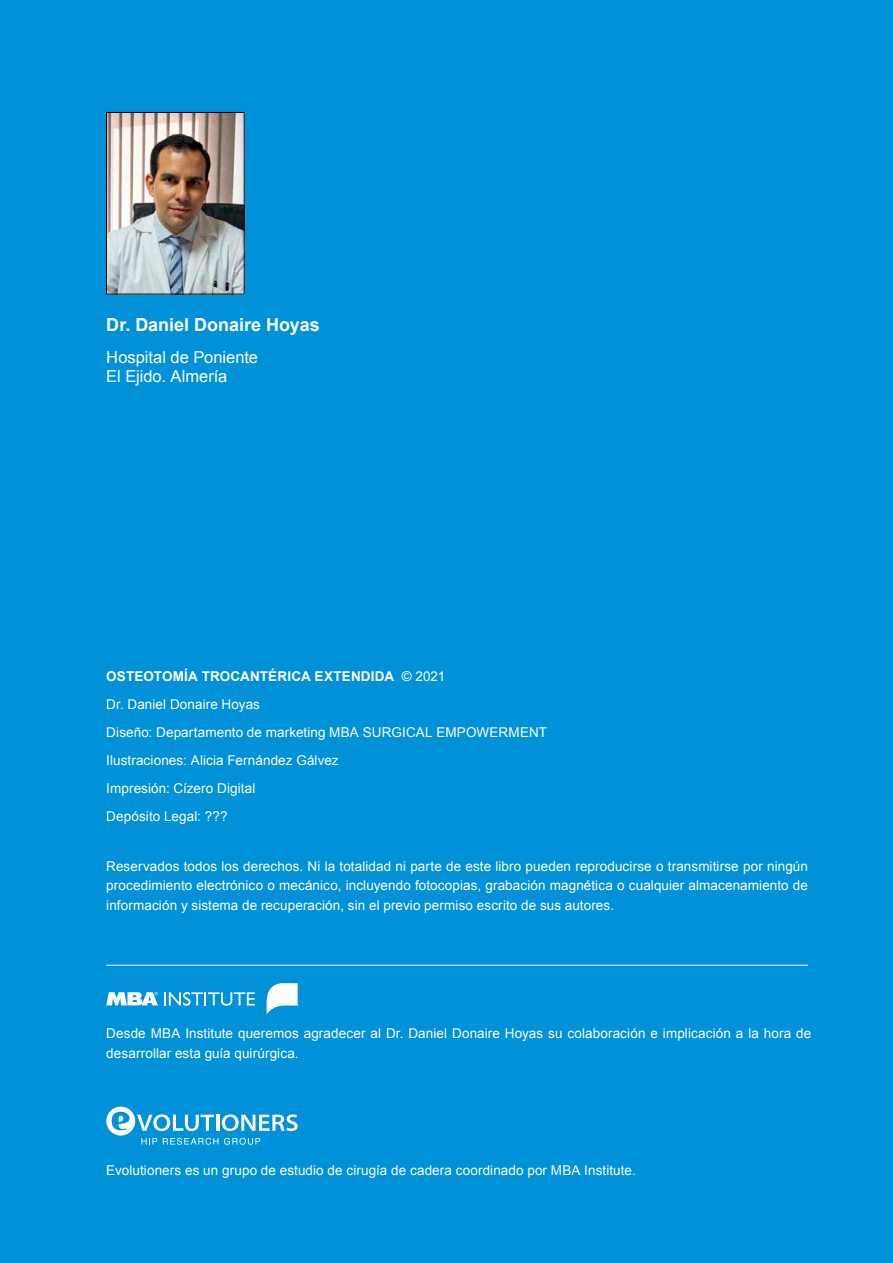
<style>
.page{position:relative;width:893px;height:1263px;background:#0091d8}
.page>*{position:absolute;margin:0;border:0;box-sizing:border-box;transform-origin:0 0}
.t1{font:700 18px "Arial";color:#fff}
.t2{font:16.5px/19.5px "Arial";letter-spacing:-.005em;color:#fff}
.t3{font:13.5px/28px "Arial";letter-spacing:.005em;color:#fff}
.s1{font-weight:700}
</style>
<div class="page">
<svg style="left:106px;top:992px;width:52px;height:13px"></svg>
<svg style="left:164px;top:992px;width:91px;height:14px"></svg>
<svg style="left:267px;top:983px;width:31px;height:31px"></svg>
<img style="left:108px;top:114px;width:134px;height:178px">
<div style="left:106px;top:112px;width:138px;height:182px;border:1px solid #000"></div>
<hr style="left:106px;top:965px;width:702px;height:1px;background:#fff">
<svg style="left:106px;top:1106px;width:192px;height:39px"></svg>
<h1 class="t1" style="left:106px;top:312px;width:215px">Dr. Daniel Donaire Hoyas</h1>
<p class="t2" style="left:106px;top:347px;width:153px">Hospital de Poniente<br>El Ejido. Almería</p>
<p class="t3" style="left:106px;top:662px;width:442px"><span class="s1">OSTEOTOMÍA TROCANTÉRICA EXTENDIDA</span> © 2021<br>Dr. Daniel Donaire Hoyas<br>Diseño: Departamento de marketing MBA SURGICAL EMPOWERMENT Ilustraciones: Alicia Fernández Gálvez<br>Impresión: Cízero Digital<br>Depósito Legal: ???</p>
<p class="t3" style="left:106px;top:856px;width:703px;line-height:19.5px;text-align:justify">Reservados todos los derechos. Ni la totalidad ni parte de este libro pueden reproducirse o transmitirse por ningún procedimiento electrónico o mecánico, incluyendo fotocopias, grabación magnética o cualquier almacenamiento de información y sistema de recuperación, sin el previo permiso escrito de sus autores.</p>
<p class="t3" style="left:106px;top:1024px;width:707px;line-height:19.5px">Desde MBA Institute queremos agradecer al Dr. Daniel Donaire Hoyas su colaboración e implicación a la hora de desarrollar esta guía quirúrgica.</p>
<p class="t3" style="left:106px;top:1156px;width:531px">Evolutioners es un grupo de estudio de cirugía de cadera coordinado por MBA Institute.</p>
</div>
